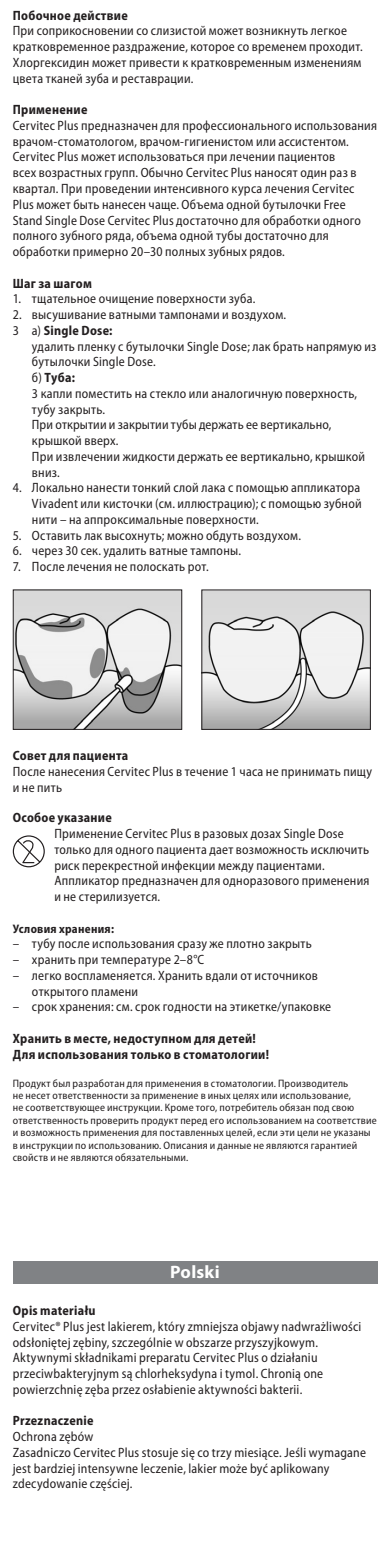
<style>
.page{position:relative;width:390px;height:1563px;background:#fff}
.page>*{position:absolute;margin:0;border:0;box-sizing:border-box;transform-origin:0 0}
.t1{font:700 18px "Myriad Pro";letter-spacing:.015em;color:#fff}
.t2{font:semi-condensed 13.5px/15.8px "Myriad Pro";letter-spacing:.02em;color:#231f20;scale:.96 1}
.t3{font:700 semi-condensed 13.5px/15.8px "Myriad Pro";letter-spacing:.025em;color:#231f20;scale:.96 1}
.t4{font:700 semi-condensed 12.38px "Myriad Pro";letter-spacing:.025em;color:#231f20;scale:.96 1}
.t5{font:semi-condensed 10.8px/12.4px "Myriad Pro";letter-spacing:.02em;color:#231f20}
.s1{font-weight:700}
</style>
<div class="page">
<img style="left:15px;top:591px;width:165px;height:137px">
<div style="left:13px;top:589px;width:169px;height:141px;border:1px solid #231f20"></div>
<img style="left:203px;top:591px;width:165px;height:137px">
<div style="left:201px;top:589px;width:169px;height:141px;border:1px solid #231f20"></div>
<svg style="left:13px;top:835px;width:32px;height:32px"></svg>
<div style="left:13px;top:1261px;width:363px;height:22px;background:#808285"></div>
<p class="t3" style="left:13px;top:7px;width:121px">Побочное действие</p>
<p class="t2" style="left:13px;top:23px;width:365px">При соприкосновении со слизистой может возникнуть легкое кратковременное раздражение, которое со временем проходит.<br>Хлоргексидин может привести к кратковременным изменениям цвета тканей зуба и реставрации.</p>
<p class="t3" style="left:13px;top:102px;width:79px">Применение</p>
<p class="t2" style="left:13px;top:118px;width:380px">Cervitec Plus предназначен для профессионального использования врачом-стоматологом, врачом-гигиенистом или ассистентом.<br>Cervitec Plus может использоваться при лечении пациентов<br>всех возрастных групп. Обычно Cervitec Plus наносят один раз в квартал. При проведении интенсивного курса лечения Cervitec Plus может быть нанесен чаще. Объема одной бутылочки Free Stand Single Dose Cervitec Plus достаточно для обработки одного полного зубного ряда, объема одной тубы достаточно для обработки примерно 20–30 полных зубных рядов.</p>
<p class="t3" style="left:13px;top:275px;width:84px">Шаг за шагом</p>
<p class="t2" style="left:13px;top:291px;width:254px">1. тщательное очищение поверхности зуба.</p>
<p class="t2" style="left:13px;top:307px;width:286px">2. высушивание ватными тампонами и воздухом.<br>3 а) <span class="s1">Single Dose:</span></p>
<p class="t2" style="left:32px;top:338px;width:359px">удалить пленку с бутылочки Single Dose; лак брать напрямую из бутылочки Single Dose.<br>б) <span class="s1">Туба:<br></span>3 капли поместить на стекло или аналогичную поверхность, тубу закрыть.<br>При открытии и закрытии тубы держать ее вертикально, крышкой вверх.<br>При извлечении жидкости держать ее вертикально, крышкой вниз.</p>
<p class="t2" style="left:32px;top:480px;width:344px;text-align:justify;text-indent:-19px">4. Локально нанести тонкий слой лака с помощью аппликатора Vivadent или кисточки (см. иллюстрацию); с помощью зубной нити – на аппроксимальные поверхности.</p>
<p class="t2" style="left:13px;top:527px;width:301px">5. Оставить лак высохнуть; можно обдуть воздухом.</p>
<p class="t2" style="left:13px;top:543px;width:239px">6. через 30 сек. удалить ватные тампоны.</p>
<p class="t2" style="left:13px;top:559px;width:205px">7. После лечения не полоскать рот.</p>
<p class="t3" style="left:13px;top:748px;width:122px">Совет для пациента</p>
<p class="t2" style="left:13px;top:764px;width:375px">После нанесения Cervitec Plus в течение 1 часа не принимать пищу и не пить</p>
<p class="t3" style="left:13px;top:810px;width:105px">Особое указание</p>
<p class="t2" style="left:54px;top:826px;width:329px">Применение Cervitec Plus в разовых дозах Single Dose только для одного пациента дает возможность исключить риск перекрестной инфекции между пациентами.<br>Аппликатор предназначен для одноразового применения и не стерилизуется.</p>
<p class="t4" style="left:13px;top:921px;width:107px">Условия хранения:</p>
<p class="t2" style="left:13px;top:936px;width:312px">– тубу после использования сразу же плотно закрыть</p>
<p class="t2" style="left:13px;top:952px;width:200px">– хранить при температуре 2–8°С</p>
<p class="t2" style="left:32px;top:967px;width:299px;text-indent:-19px">– легко воспламеняется. Хранить вдали от источников открытого пламени</p>
<p class="t2" style="left:13px;top:999px;width:332px">– срок хранения: см. срок годности на этикетке/упаковке</p>
<p class="t3" style="left:13px;top:1030px;width:268px">Хранить в месте, недоступном для детей!<br>Для использования только в стоматологии!</p>
<p class="t5" style="left:13px;top:1077px;width:365px">Продукт был разработан для применения в стоматологии. Производитель<br>не несет ответственности за применение в иных целях или использование,<br>не соответствующее инструкции. Кроме того, потребитель обязан под свою ответственность проверить продукт перед его использованием на соответствие и возможность применения для поставленных целей, если эти цели не указаны в инструкции по использованию. Описания и данные не являются гарантией свойств и не являются обязательными.</p>
<h1 class="t1" style="left:170px;top:1261px;width:51px">Polski</h1>
<p class="t3" style="left:13px;top:1303px;width:88px">Opis materiału</p>
<p class="t2" style="left:13px;top:1318px;width:364px">Cervitec® Plus jest lakierem, który zmniejsza objawy nadwrażliwości odsłoniętej zębiny, szczególnie w obszarze przyszyjkowym.<br>Aktywnymi składnikami preparatu Cervitec Plus o działaniu przeciwbakteryjnym są chlorheksydyna i tymol. Chronią one powierzchnię zęba przez osłabienie aktywności bakterii.</p>
<p class="t3" style="left:13px;top:1413px;width:86px">Przeznaczenie</p>
<p class="t2" style="left:13px;top:1429px;width:369px">Ochrona zębów<br>Zasadniczo Cervitec Plus stosuje się co trzy miesiące. Jeśli wymagane jest bardziej intensywne leczenie, lakier może być aplikowany zdecydowanie częściej.</p>
</div>
